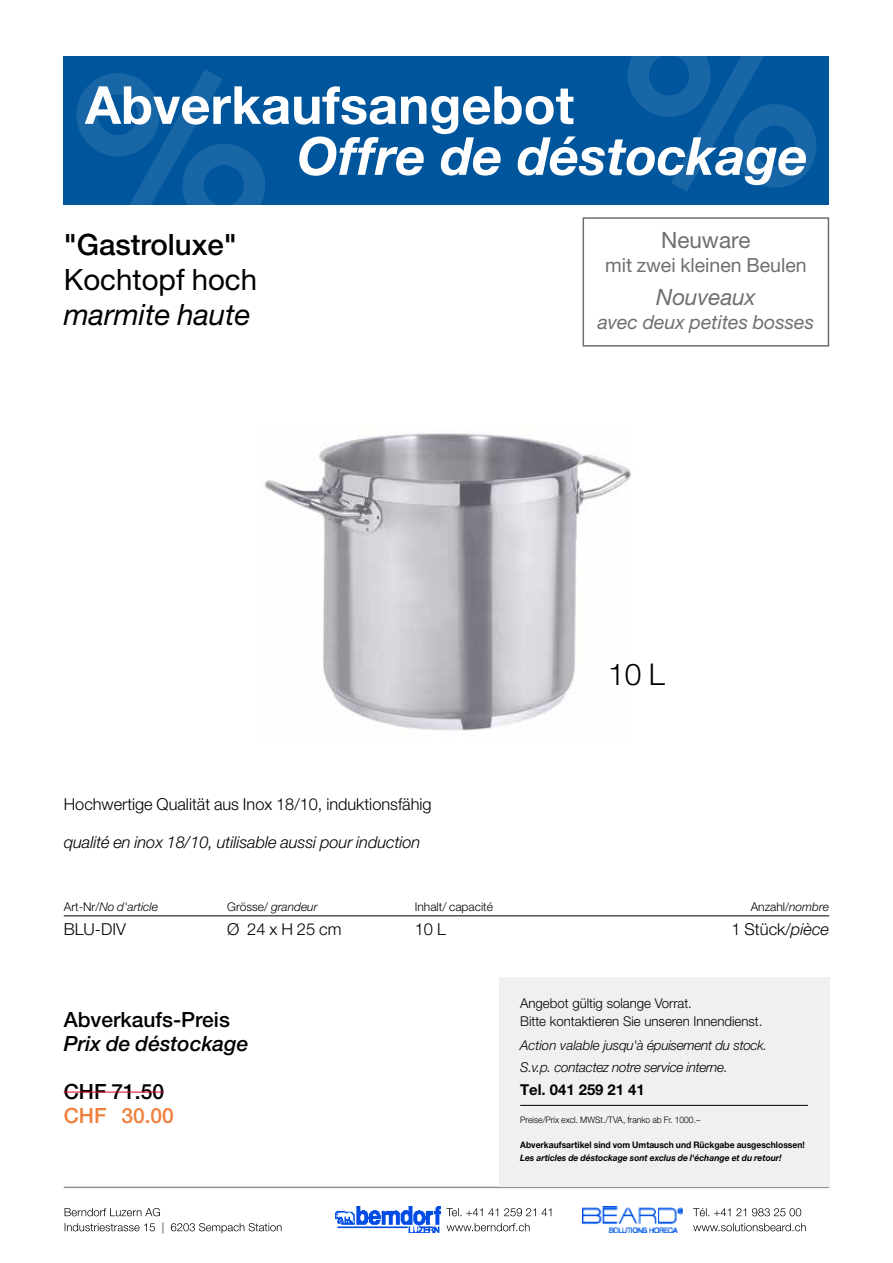
<style>
.page{position:relative;width:893px;height:1263px;background:#fff}
.page>*{position:absolute;margin:0;border:0;box-sizing:border-box;transform-origin:0 0}
.t1{font:700 52.5px "Helvetica Neue LT Pro";color:#fff}
.t2{font:italic 700 52.5px "Helvetica Neue LT Pro";color:#fff}
.t3{font:300 30px "Helvetica Neue LT Pro";color:#000}
.t4{font:500 29.4px "Helvetica Neue LT Pro";color:#000}
.t5{font:29.4px "Helvetica Neue LT Pro";color:#000}
.t6{font:italic 29.4px "Helvetica Neue LT Pro";color:#000}
.t7{font:italic 22.5px "Helvetica Neue LT Pro";color:#706f6f}
.t8{font:22.5px "Helvetica Neue LT Pro";color:#706f6f}
.t9{font:500 21px "Helvetica Neue LT Pro";color:#000}
.t10{font:italic 500 21px "Helvetica Neue LT Pro";color:#000}
.t11{font:500 21px "Helvetica Neue LT Pro";color:#f07f3c}
.t12{font:italic 19.5px "Helvetica Neue LT Pro";color:#706f6f}
.t13{font:19.5px "Helvetica Neue LT Pro";color:#706f6f}
.t14{font:300 16.5px "Helvetica Neue LT Pro";color:#000}
.t15{font:italic 300 16.5px "Helvetica Neue LT Pro";letter-spacing:-.005em;color:#000}
.t16{font:700 15px "Helvetica Neue LT Pro";color:#000}
.t17{font:italic 300 13.5px/22.5px "Helvetica Neue LT Pro";letter-spacing:-.02em;color:#000}
.t18{font:300 13.5px/18px "Helvetica Neue LT Pro";color:#000}
.t19{font:italic 300 12px "Helvetica Neue LT Pro";color:#000}
.t20{font:300 12px "Helvetica Neue LT Pro";color:#000}
.t21{font:700 9px "Helvetica Neue LT Pro";color:#000;scale:.95 1}
.t22{font:italic 700 9px "Helvetica Neue LT Pro";color:#000;scale:.95 1}
.t23{font:300 9px "Helvetica Neue LT Pro";color:#000;scale:.95 1}
.s1{font-style:normal}
.s2{font-style:italic}
</style>
<div class="page">
<div style="left:64px;top:56px;width:765px;height:149px;background:#00569d"></div>
<hr style="left:64px;top:1186px;width:765px;height:2px;background:#929292">
<svg style="left:77px;top:69px;width:188px;height:136px"></svg>
<svg style="left:628px;top:56px;width:188px;height:136px"></svg>
<img style="left:583px;top:1206px;width:99px;height:26px">
<svg style="left:693px;top:1223px;width:113px;height:8px"></svg>
<svg style="left:693px;top:1208px;width:108px;height:8px"></svg>
<img style="left:336px;top:1206px;width:104px;height:26px">
<svg style="left:447px;top:1223px;width:83px;height:8px"></svg>
<svg style="left:446px;top:1208px;width:105px;height:8px"></svg>
<svg style="left:65px;top:1222px;width:216px;height:11px"></svg>
<svg style="left:65px;top:1208px;width:95px;height:8px"></svg>
<div style="left:499px;top:977px;width:330px;height:209px;background:#f0f0f0"></div>
<hr style="left:520px;top:1105px;width:288px;height:1px;background:#000">
<div style="left:583px;top:217px;width:246px;height:130px;border:2px solid #706f6f"></div>
<img style="left:264px;top:433px;width:367px;height:298px">
<hr style="left:64px;top:915px;width:765px;height:1px;background:#000">
<hr style="left:64px;top:1092px;width:100px;height:1px;background:#dd052b">
<h1 class="t1" style="left:85px;top:73px;width:491px">Abverkaufsangebot</h1>
<h1 class="t2" style="left:297px;top:124px;width:512px">Offre de déstockage</h1>
<h3 class="t4" style="left:64px;top:227px;width:175px">"Gastroluxe"</h3>
<h3 class="t5" style="left:64px;top:262px;width:195px">Kochtopf hoch</h3>
<h3 class="t6" style="left:64px;top:297px;width:188px">marmite haute</h3>
<p class="t14" style="left:64px;top:794px;width:369px">Hochwertige Qualität aus Inox 18/10, induktionsfähig</p>
<p class="t15" style="left:64px;top:833px;width:358px">qualité en inox 18/10, utilisable aussi pour induction</p>
<h3 class="t8" style="left:661px;top:226px;width:91px">Neuware</h3>
<p class="t13" style="left:605px;top:253px;width:203px">mit zwei kleinen Beulen</p>
<h3 class="t7" style="left:656px;top:283px;width:101px">Nouveaux</h3>
<p class="t12" style="left:598px;top:310px;width:218px">avec deux petites bosses</p>
<h2 class="t3" style="left:608px;top:656px;width:58px">10 L</h2>
<p class="t19" style="left:64px;top:900px;width:96px"><span class="s1">Art-Nr/</span>No d'article</p>
<p class="t19" style="left:227px;top:900px;width:92px"><span class="s1">Grösse/</span> grandeur</p>
<p class="t20" style="left:415px;top:900px;width:80px">Inhalt/ capacité</p>
<p class="t20" style="left:751px;top:900px;width:80px">Anzahl/<span class="s2">nombre</span></p>
<p class="t14" style="left:64px;top:919px;width:64px">BLU-DIV</p>
<p class="t14" style="left:227px;top:919px;width:116px">Ø 24 x H 25 cm</p>
<p class="t14" style="left:415px;top:919px;width:33px">10 L</p>
<p class="t14" style="left:731px;top:919px;width:99px">1 Stück/<span class="s2">pièce</span></p>
<p class="t9" style="left:64px;top:1007px;width:168px">Abverkaufs-Preis</p>
<p class="t10" style="left:64px;top:1031px;width:186px">Prix de déstockage</p>
<p class="t9" style="left:64px;top:1079px;width:102px">CHF 71.50</p>
<p class="t11" style="left:64px;top:1103px;width:112px">CHF 30.00</p>
<p class="t18" style="left:520px;top:994px;width:244px">Angebot gültig solange Vorrat.<br>Bitte kontaktieren Sie unseren Innendienst.</p>
<p class="t17" style="left:520px;top:1034px;width:248px">Action valable jusqu'à épuisement du stock.<br>S.v.p. contactez notre service interne.</p>
<p class="t16" style="left:520px;top:1080px;width:126px">Tel. 041 259 21 41</p>
<p class="t23" style="left:520px;top:1114px;width:191px">Preise/Prix excl. MWSt./TVA, franko ab Fr. 1000.–</p>
<p class="t21" style="left:520px;top:1139px;width:301px">Abverkaufsartikel sind vom Umtausch und Rückgabe ausgeschlossen!</p>
<p class="t22" style="left:520px;top:1152px;width:277px">Les articles de déstockage sont exclus de l'échange et du retour!</p>
</div>
